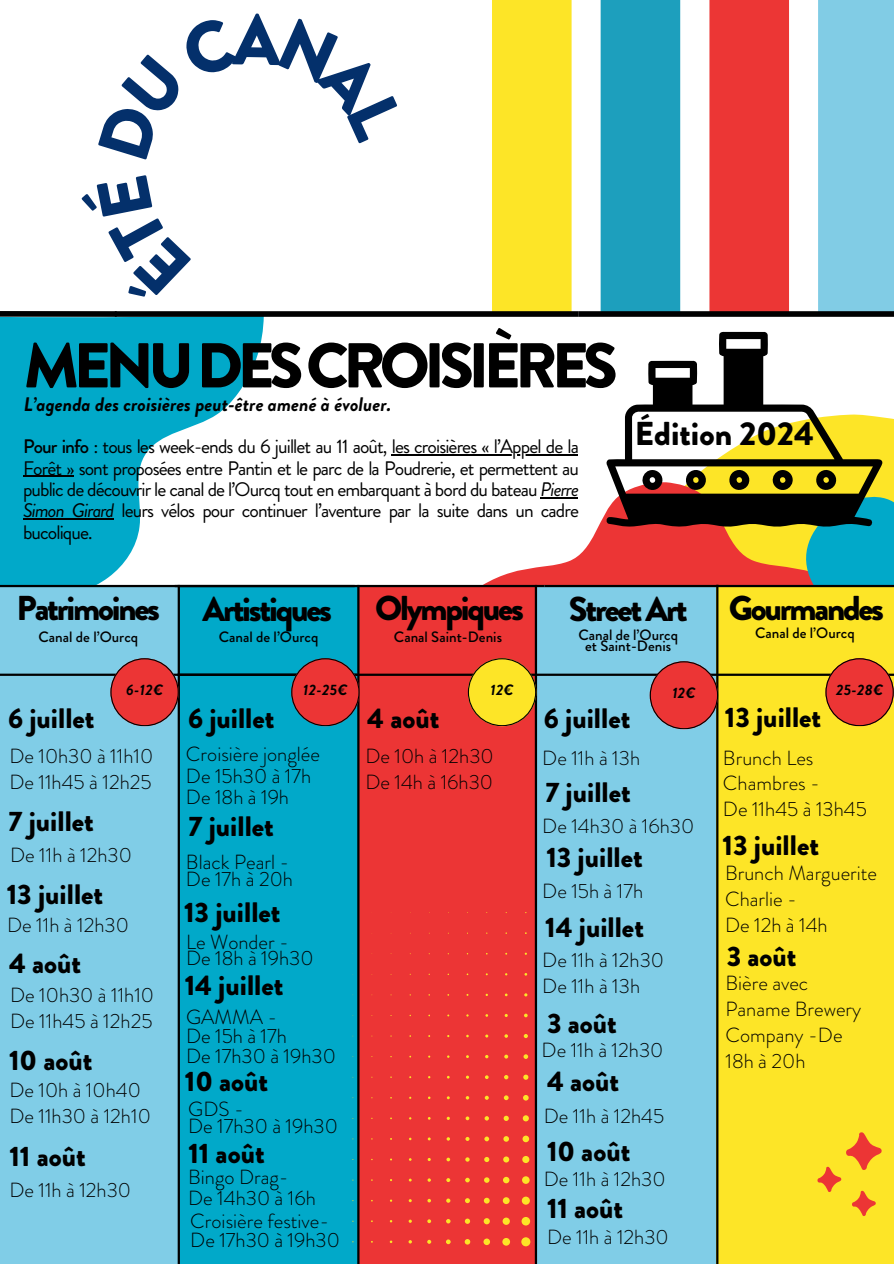
<style>
.page{position:relative;width:894px;height:1264px;background:#fff}
.page>*{position:absolute;margin:0;border:0;box-sizing:border-box;transform-origin:0 0}
.t1{font:900 63.15px "Brandon Grotesque";letter-spacing:-.09em;color:#000}
.t2{font:900 34.5px "Brandon Grotesque";letter-spacing:-.065em;color:#000}
.t3{font:900 33.15px "Brandon Grotesque";color:#000}
.t4{font:900 28.05px "Brandon Grotesque";color:#000}
.t5{font:300 20.4px/25.8px "Brandon Grotesque";color:#000}
.t6{font:italic 700 19.65px "Brandon Grotesque";color:#000}
.t7{font:19.5px/21.3px "Brandon Grotesque";letter-spacing:-.045em;color:#000;text-align:justify}
.t8{font:500 15px "Brandon Grotesque";color:#000}
.t9{font:italic 700 15px "Brandon Grotesque";letter-spacing:.025em;color:#000}
.s1{font-weight:500}
.s2{font-style:italic}
</style>
<div class="page">
<svg style="left:358px;top:498px;width:413px;height:87px"></svg>
<svg style="left:0;top:317px;width:264px;height:267px;fill:#01a9c9"></svg>
<div style="left:0;top:584px;width:179px;height:679px;background:#80cde7"></div>
<div style="left:178px;top:584px;width:180px;height:679px;background:#01a9c9"></div>
<div style="left:358px;top:585px;width:178px;height:678px;background:#ec3535"></div>
<div style="left:536px;top:585px;width:180px;height:678px;background:#80cde7"></div>
<div style="left:716px;top:584px;width:177px;height:679px;background:#fde527"></div>
<svg style="left:817px;top:1132px;width:65px;height:84px"></svg>
<hr style="left:177px;top:673px;width:370px;height:3px;background:#000">
<hr style="left:547px;top:673px;width:346px;height:3px;background:#000">
<hr style="left:178px;top:585px;width:2px;height:678px;background:#000">
<hr style="left:357px;top:585px;width:2px;height:678px;background:#000">
<hr style="left:534px;top:585px;width:3px;height:678px;background:#000">
<svg style="left:352px;top:912px;width:178px;height:334px"></svg>
<svg style="left:605px;top:332px;width:277px;height:195px"></svg>
<svg style="left:641px;top:468px;width:22px;height:23px"></svg>
<svg style="left:683px;top:468px;width:24px;height:24px"></svg>
<svg style="left:726px;top:467px;width:24px;height:25px"></svg>
<svg style="left:771px;top:467px;width:122px;height:121px;background:#568a5e"></svg>
<hr style="left:391px;top:454px;width:187px;height:1px;background:#000">
<hr style="left:23px;top:476px;width:51px;height:1px;background:#000">
<hr style="left:540px;top:497px;width:38px;height:1px;background:#000">
<hr style="left:23px;top:518px;width:90px;height:1px;background:#000">
<div style="left:492px;top:0;width:80px;height:311px;background:#fde527"></div>
<div style="left:600px;top:0;width:81px;height:311px;background:#1d9fbd"></div>
<div style="left:709px;top:0;width:80px;height:311px;background:#ec3635"></div>
<div style="left:818px;top:0;width:75px;height:311px;background:#81cce5"></div>
<div style="left:115px;top:311px;width:463px;height:6px;background:#000"></div>
<div style="left:578px;top:311px;width:315px;height:6px;background:#000"></div>
<hr style="left:716px;top:584px;width:2px;height:679px;background:#000">
<hr style="left:175px;top:585px;width:369px;height:2px;background:#000">
<hr style="left:544px;top:585px;width:349px;height:2px;background:#000">
<hr style="left:0;top:585px;width:354px;height:2px;background:#000">
<svg style="left:0;top:648px;width:181px;height:77px"></svg>
<svg style="left:291px;top:658px;width:68px;height:67px"></svg>
<svg style="left:467px;top:658px;width:69px;height:67px"></svg>
<svg style="left:649px;top:661px;width:69px;height:67px"></svg>
<svg style="left:825px;top:658px;width:68px;height:67px"></svg>
<svg style="left:0;top:311px;width:191px;height:8px"></svg>
<h4 class="t1" style="left:24px;top:321px;width:595px">MENUDESCROISIÈRES</h4>
<h6 class="t6" style="left:24px;top:391px;width:369px">L’agenda des croisières peut-être amené à évoluer.</h6>
<h6 class="t7" style="left:23px;top:436px;width:557px"><span class="s1">Pour info</span> : tous les week-ends du 6 juillet au 11 août, les croisières « l’Appel de la</h6>
<h4 class="t7" style="left:23px;top:457px;width:557px">Forêt » sont proposées entre Pantin et le parc de la Poudrerie, et permettent au public de découvrir le canal de l’Ourcq tout en embarquant à bord du bateau <span class="s2">Pierre Simon Girard</span> leurs vélos pour continuer l’aventure par la suite dans un cadre bucolique.</h4>
<h4 class="t3" style="left:634px;top:410px;width:181px">Édition 2024</h4>
<h2 class="t2" style="left:17px;top:583px;width:145px">Patrimoines</h2>
<p class="t2" style="left:375px;top:583px;width:150px">Olympiques</p>
<p class="t2" style="left:568px;top:585px;width:120px">Street Art</p>
<p class="t2" style="left:728px;top:583px;width:157px">Gourmandes</p>
<h6 class="t2" style="left:202px;top:584px;width:131px">Artistiques</h6>
<h6 class="t8" style="left:219px;top:626px;width:101px">Canal de l’Ourcq</h6>
<h6 class="t8" style="left:754px;top:622px;width:101px">Canal de l’Ourcq</h6>
<h6 class="t8" style="left:39px;top:625px;width:101px">Canal de l’Ourcq</h6>
<h6 class="t8" style="left:394px;top:625px;width:110px">Canal Saint-Denis</h6>
<h6 class="t8" style="left:578px;top:624px;width:101px">Canal de l’Ourcq</h6>
<h6 class="t8" style="left:585px;top:635px;width:87px">et Saint-Denis</h6>
<h3 class="t4" style="left:8px;top:698px;width:88px">6 juillet</h3>
<h4 class="t9" style="left:126px;top:679px;width:38px">6-12€</h4>
<h6 class="t9" style="left:303px;top:679px;width:46px">12-25€</h6>
<h4 class="t9" style="left:490px;top:679px;width:25px">12€</h4>
<h6 class="t9" style="left:672px;top:682px;width:25px">12€</h6>
<h3 class="t9" style="left:835px;top:679px;width:48px">25-28€</h3>
<p class="t4" style="left:188px;top:698px;width:88px">6 juillet</p>
<h4 class="t4" style="left:367px;top:698px;width:74px">4 août</h4>
<h4 class="t4" style="left:543px;top:698px;width:88px">6 juillet</h4>
<p class="t4" style="left:724px;top:697px;width:98px">13 juillet</p>
<p class="t5" style="left:9px;top:743px;width:145px">De 10h30 à 11h10<br>De 11h45 à 12h25</p>
<p class="t4" style="left:9px;top:801px;width:87px">7 juillet</p>
<h5 class="t5" style="left:10px;top:841px;width:123px">De 11h à 12h30</h5>
<p class="t4" style="left:7px;top:874px;width:98px">13 juillet</p>
<p class="t5" style="left:7px;top:912px;width:123px">De 11h à 12h30</p>
<h3 class="t4" style="left:9px;top:943px;width:74px">4 août</h3>
<h3 class="t5" style="left:10px;top:982px;width:145px">De 10h30 à 11h10<br>De 11h45 à 12h25</h3>
<h4 class="t5" style="left:186px;top:743px;width:135px;line-height:21.5px">Croisière jonglée<br>De 15h30 à 17h<br>De 18h à 19h</h4>
<h4 class="t4" style="left:188px;top:807px;width:87px">7 juillet</h4>
<h6 class="t5" style="left:186px;top:854px;width:108px;line-height:17px">Black Pearl -<br>De 17h à 20h</h6>
<h3 class="t4" style="left:184px;top:892px;width:98px">13 juillet</h3>
<h6 class="t5" style="left:186px;top:934px;width:129px;line-height:15.8px">Le Wonder -<br>De 18h à 19h30</h6>
<h4 class="t4" style="left:185px;top:965px;width:100px">14 juillet</h4>
<p class="t5" style="left:186px;top:1007px;width:102px;line-height:19.2px">GAMMA -<br>De 15h à 17h</p>
<h4 class="t5" style="left:186px;top:1043px;width:151px">De 17h30 à 19h30</h4>
<h4 class="t4" style="left:9px;top:1040px;width:85px">10 août</h4>
<h6 class="t5" style="left:9px;top:1077px;width:133px">De 10h à 10h40</h6>
<h4 class="t4" style="left:185px;top:1061px;width:85px">10 août</h4>
<h6 class="t5" style="left:9px;top:1103px;width:143px">De 11h30 à 12h10</h6>
<p class="t5" style="left:188px;top:1100px;width:151px;line-height:17px">GDS -<br>De 17h30 à 19h30</p>
<p class="t4" style="left:9px;top:1136px;width:78px">11 août</p>
<h4 class="t5" style="left:9px;top:1177px;width:123px">De 11h à 12h30</h4>
<p class="t4" style="left:188px;top:1133px;width:78px">11 août</p>
<p class="t5" style="left:188px;top:1167px;width:129px;line-height:20.2px">Bingo Drag-<br>De 14h30 à 16h</p>
<p class="t5" style="left:190px;top:1211px;width:151px;line-height:19.2px">Croisière festive-<br>De 17h30 à 19h30</p>
<h6 class="t5" style="left:365px;top:743px;width:130px">De 10h à 12h30<br>De 14h à 16h30</h6>
<h6 class="t5" style="left:542px;top:745px;width:99px">De 11h à 13h</h6>
<h4 class="t4" style="left:545px;top:773px;width:87px">7 juillet</h4>
<h6 class="t5" style="left:542px;top:813px;width:153px">De 14h30 à 16h30</h6>
<p class="t4" style="left:546px;top:838px;width:98px">13 juillet</p>
<h3 class="t5" style="left:542px;top:878px;width:102px">De 15h à 17h</h3>
<h4 class="t4" style="left:545px;top:907px;width:100px">14 juillet</h4>
<h6 class="t5" style="left:542px;top:946px;width:123px">De 11h à 12h30<br>De 11h à 13h</h6>
<h6 class="t4" style="left:547px;top:1003px;width:71px">3 août</h6>
<p class="t5" style="left:541px;top:1036px;width:123px">De 11h à 12h30</p>
<h4 class="t4" style="left:547px;top:1061px;width:74px">4 août</h4>
<p class="t5" style="left:543px;top:1102px;width:122px">De 11h à 12h45</p>
<h4 class="t4" style="left:547px;top:1131px;width:85px">10 août</h4>
<h6 class="t5" style="left:543px;top:1166px;width:123px">De 11h à 12h30</h6>
<h6 class="t4" style="left:547px;top:1188px;width:78px">11 août</h6>
<h6 class="t5" style="left:547px;top:1223px;width:123px">De 11h à 12h30</h6>
<p class="t5" style="left:722px;top:744px;width:145px">Brunch Les<br>Chambres -<br>De 11h45 à 13h45</p>
<h4 class="t4" style="left:722px;top:825px;width:98px">13 juillet</h4>
<h6 class="t5" style="left:724px;top:860px;width:154px">Brunch Marguerite<br>Charlie -<br>De 12h à 14h</h6>
<h6 class="t4" style="left:726px;top:936px;width:71px">3 août</h6>
<h4 class="t5" style="left:725px;top:970px;width:137px">Bière avec<br>Paname Brewery<br>Company -De<br>18h à 20h</h4>
</div>
